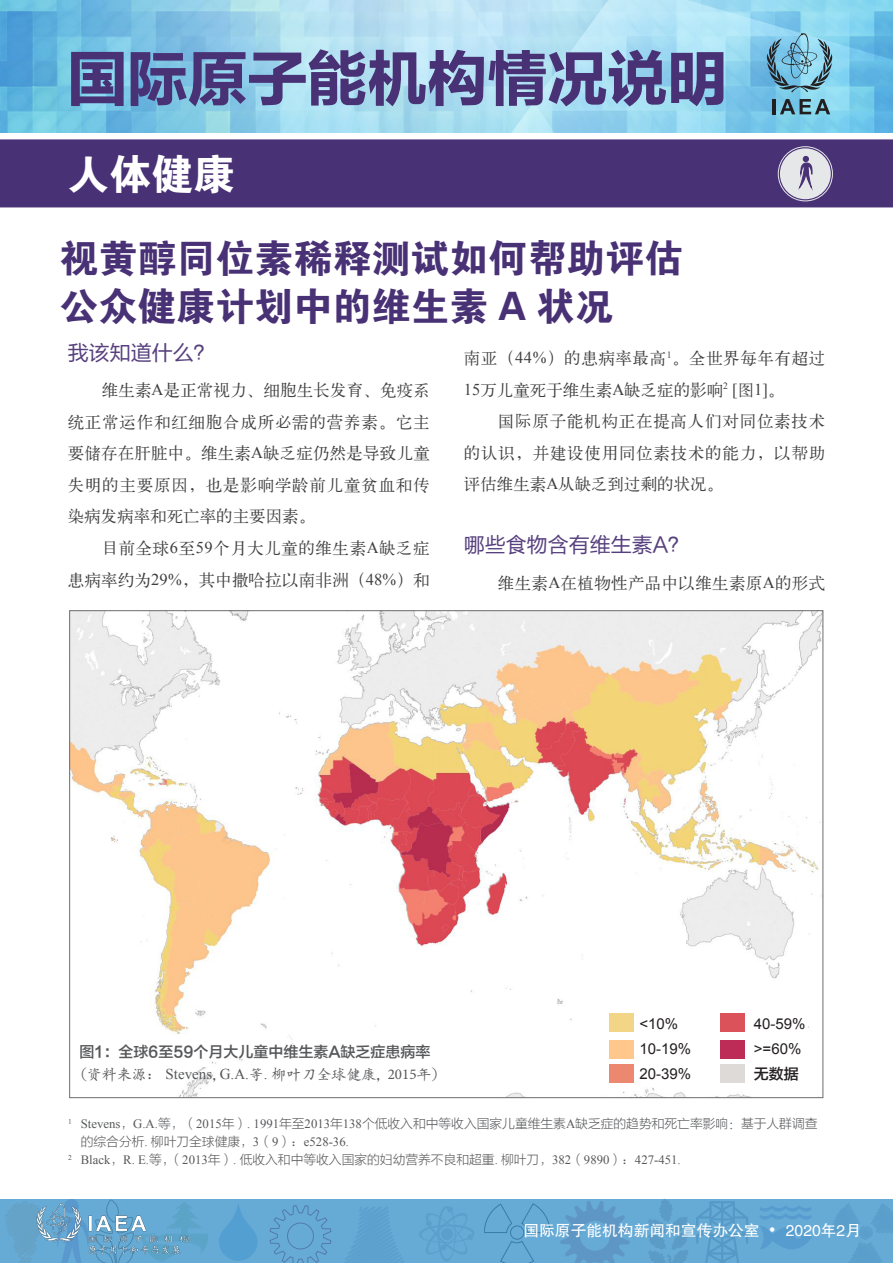
<style>
.page{position:relative;width:893px;height:1263px;background:#fff}
.page>*{position:absolute;margin:0;border:0;box-sizing:border-box;transform-origin:0 0}
.t1{font:60px "FZLTDHK GBK1 0";color:#483175}
.t2{font:42px "FZDHTK GBK1 0";color:#fff}
.t3{font:39px/48px "FZDHTK GBK1 0";color:#483175}
.t4{font:21px "FZLTHK GBK1 0";color:#57407e}
.t5{font:16.5px/31.5px "H Ya 1 gj";letter-spacing:.02em;color:#3e3e3f;text-align:justify}
.t6{font:15.75px "FZHTK GBK1 0";color:#fff}
.t7{font:15px "H Yc 1 gj";color:#57585a}
.t8{font:15px/25.2px "Arial";color:#231f20}
.t9{font:15px "FZLTZHK GBK1 0";color:#57585a}
.t10{font:15px "FZLTZHK GBK1 0";color:#231f20}
.t11{font:12.75px "FZLTXHK GBK1 0";color:#57585a}
.s1{font-family:"Times New Roman"}
.s2{font-family:"Koz Min Pr 6 N"}
.s3{font-family:"Sim Sun"}
.s4{font-family:"Minion Pro"}
.s5{font-family:"Arial";font-size:18px}
</style>
<div class="page">
<svg style="left:0;top:1199px;width:893px;height:64px;background:#62a6d2"></svg>
<img style="left:35px;top:1202px;width:155px;height:54px">
<div style="left:0;top:139px;width:893px;height:68px;background:#483175"></div>
<div style="left:778px;top:146px;width:55px;height:55px;border:1px solid #e6e7e9;border-radius:50%"></div>
<div style="left:780px;top:148px;width:51px;height:51px;background:#e6e7e9;border-radius:50%"></div>
<svg style="left:787px;top:156px;width:33px;height:45px"></svg>
<img style="left:0;top:0;width:893px;height:132px">
<svg style="left:767px;top:33px;width:66px;height:59px;background:#71abc3"></svg>
<hr style="left:773px;top:99px;width:3px;height:15px;background:#231f20">
<svg style="left:780px;top:99px;width:50px;height:15px"></svg>
<img style="left:71px;top:612px;width:750px;height:484px">
<div style="left:610px;top:1013px;width:24px;height:18px;background:#f2d587"></div>
<div style="left:720px;top:1013px;width:25px;height:18px;background:#db525a"></div>
<div style="left:610px;top:1040px;width:24px;height:18px;background:#ffc78b"></div>
<div style="left:720px;top:1040px;width:25px;height:18px;background:#bd2c57"></div>
<div style="left:610px;top:1065px;width:24px;height:18px;background:#ec8870"></div>
<div style="left:720px;top:1065px;width:25px;height:18px;background:#dedad7"></div>
<div style="left:219px;top:1202px;width:39px;height:59px;background:#66aad6"></div>
<h1 class="t1" style="left:67px;top:46px;width:661px">国际原子能机构情况说明</h1>
<h2 class="t2" style="left:67px;top:152px;width:169px">人体健康</h2>
<h3 class="t3" style="left:60px;top:235px;width:625px">视黄醇同位素稀释测试如何帮助评估公众健康计划中的维生素 A 状况</h3>
<p class="t4" style="left:68px;top:341px;width:148px">我该知道什么？</p>
<p class="t5" style="left:68px;top:375px;width:364px;text-indent:34px">维生素<span class="s1">A</span>是正常视力、细胞生长发育、免疫系统正常运作和红细胞合成所必需的营养素。它主要储存在肝脏中。维生素<span class="s1">A</span>缺乏症仍然是导致儿童失明的主要原因，也是影响学龄前儿童贫血和传染病发病率和死亡率的主要因素。</p>
<p class="t5" style="left:68px;top:532px;width:364px;text-align:right">目前全球<span class="s1">6</span>至<span class="s1">59</span>个月大儿童的维生素<span class="s1">A</span>缺乏症<br>患病率约为<span class="s1">29%</span>，其中撒哈拉以南非洲（<span class="s1">48%</span>）和</p>
<p class="t5" style="left:464px;top:342px;width:363px">南亚（<span class="s1">44%</span>）的患病率最高<sup>1</sup>。全世界每年有超过<br><span class="s1">15</span>万儿童死于维生素<span class="s1">A</span>缺乏症的影响<sup>2</sup> <span class="s1">[</span>图<span class="s1">1]</span>。</p>
<p class="t5" style="left:464px;top:405px;width:363px;text-indent:34px">国际原子能机构正在提高人们对同位素技术的认识，并建设使用同位素技术的能力，以帮助评估维生素<span class="s1">A</span>从缺乏到过剩的状况。</p>
<p class="t4" style="left:464px;top:533px;width:227px">哪些食物含有维生素A？</p>
<p class="t5" style="left:498px;top:567px;width:329px">维生素<span class="s1">A</span>在植物性产品中以维生素原<span class="s1">A</span>的形式</p>
<p class="t8" style="left:639px;top:1011px;width:53px">&lt;10%<br>10-19%<br>20-39%</p>
<p class="t8" style="left:754px;top:1011px;width:53px">40-59% &gt;=60%</p>
<p class="t9" style="left:79px;top:1043px;width:353px">图1：全球6至59个月大儿童中维生素A缺乏症患病率</p>
<p class="t7" style="left:72px;top:1067px;width:376px"><span class="s2">（</span>资料来源<span class="s3">：</span> <span class="s1">Stevens</span><span class="s2">，</span><span class="s1">G.A.</span>等<span class="s1">.</span> 柳叶刀全球健康<span class="s2">，</span><span class="s4">2015</span>年<span class="s2">）</span></p>
<p class="t10" style="left:754px;top:1065px;width:46px">无数据</p>
<p class="t11" style="left:68px;top:1116px;width:751px"><sup>1</sup> <span class="s1">Stevens</span>，<span class="s1">G.A.</span>等，（<span class="s1">2015</span>年）<span class="s1">. 1991</span>年至<span class="s1">2013</span>年<span class="s1">138</span>个低收入和中等收入国家儿童维生素<span class="s1">A</span>缺乏症的趋势和死亡率影响：基于人群调查</p>
<p class="t11" style="left:81px;top:1134px;width:270px">的综合分析<span class="s1">.</span> 柳叶刀全球健康，<span class="s1">3</span>（<span class="s1">9</span>）<span class="s3">：</span><span class="s1">e528-36.</span></p>
<p class="t11" style="left:68px;top:1152px;width:614px"><sup>2</sup> <span class="s1">Black</span>，<span class="s1">R. E.</span>等，（<span class="s1">2013</span>年）<span class="s1">.</span> 低收入和中等收入国家的妇幼营养不良和超重<span class="s1">.</span> 柳叶刀，<span class="s1">382</span>（<span class="s1">9890</span>）<span class="s3">：</span><span class="s1">427-451.</span></p>
<p class="t6" style="left:523px;top:1222px;width:339px">国际原子能机构新闻和宣传办公室 <span class="s5">•</span> 2020年2月</p>
</div>
